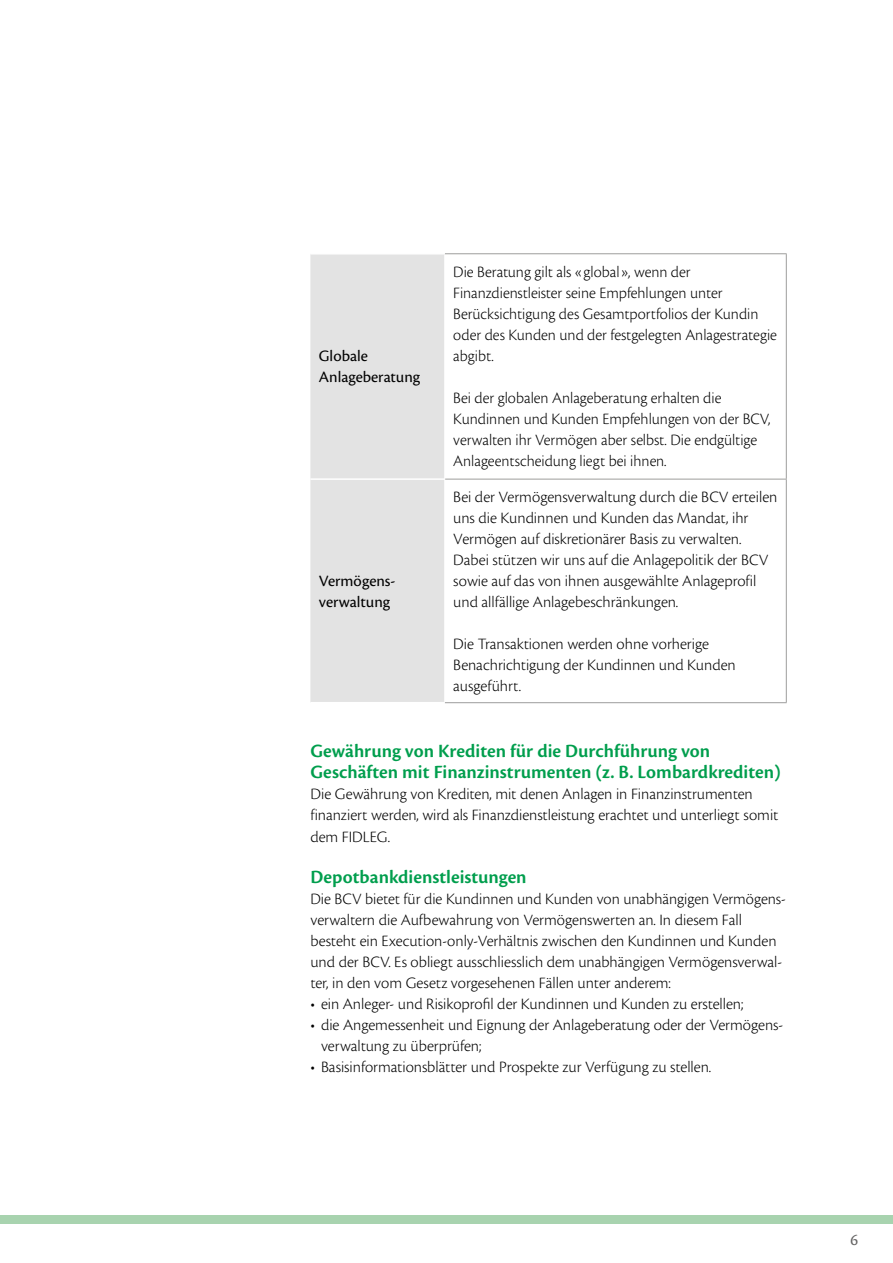
<style>
.page{position:relative;width:893px;height:1263px;background:#fff}
.page>*{position:absolute;margin:0;border:0;box-sizing:border-box;transform-origin:0 0}
.t1{font:600 19.5px/21px "Cronos Pro";color:#009e4d}
.t2{font:300 16.5px/21px "Cronos Pro";color:#000}
.t3{font:16.5px/21px "Cronos Pro";color:#000}
.t4{font:16.5px "Cronos Pro";color:#646363}
</style>
<div class="page">
<div style="left:0;top:1215px;width:893px;height:9px;background:#a8d3af"></div>
<div style="left:310px;top:254px;width:134px;height:448px;background:#e3e3e3"></div>
<svg style="left:445px;top:254px;width:341px;height:448px"></svg>
<hr style="left:445px;top:253px;width:342px;height:1px;background:#9d9d9c">
<hr style="left:786px;top:254px;width:1px;height:225px;background:#9d9d9c">
<hr style="left:786px;top:479px;width:1px;height:223px;background:#9d9d9c">
<hr style="left:445px;top:479px;width:342px;height:1px;background:#9d9d9c">
<hr style="left:445px;top:702px;width:342px;height:1px;background:#9d9d9c">
<hr style="left:310px;top:478px;width:134px;height:2px;background:#fff">
<p class="t3" style="left:319px;top:346px;width:103px">Globale<br>Anlageberatung</p>
<p class="t3" style="left:319px;top:570px;width:78px">Vermögens&shy;verwaltung</p>
<p class="t2" style="left:453px;top:261px;width:325px">Die Beratung gilt als «global», wenn der Finanzdienstleister seine Empfehlungen unter Berücksichtigung des Gesamtportfolios der Kundin oder des Kunden und der festgelegten Anlagestrategie abgibt.</p>
<p class="t2" style="left:453px;top:387px;width:319px">Bei der globalen Anlageberatung erhalten die Kundinnen und Kunden Empfehlungen von der BCV, verwalten ihr Vermögen aber selbst. Die endgültige Anlageentscheidung liegt bei ihnen.</p>
<p class="t2" style="left:453px;top:486px;width:326px">Bei der Vermögensverwaltung durch die BCV erteilen uns die Kundinnen und Kunden das Mandat, ihr Vermögen auf diskretionärer Basis zu verwalten.<br>Dabei stützen wir uns auf die Anlagepolitik der BCV sowie auf das von ihnen ausgewählte Anlageprofil und allfällige Anlagebeschränkungen.</p>
<p class="t2" style="left:453px;top:633px;width:284px">Die Transaktionen werden ohne vorherige<br>Benachrichtigung der Kundinnen und Kunden ausgeführt.</p>
<p class="t1" style="left:310px;top:741px;width:472px">Gewährung von Krediten für die Durchführung von<br>Geschäften mit Finanzinstrumenten (z. B. Lombardkrediten)</p>
<p class="t2" style="left:310px;top:783px;width:470px">Die Gewährung von Krediten, mit denen Anlagen in Finanzinstrumenten finanziert werden, wird als Finanzdienstleistung erachtet und unterliegt somit dem FIDLEG.</p>
<p class="t1" style="left:310px;top:867px;width:218px">Depotbankdienstleistungen</p>
<p class="t2" style="left:310px;top:889px;width:477px">Die BCV bietet für die Kundinnen und Kunden von unabhängigen Vermögens&shy;verwaltern die Aufbewahrung von Vermögenswerten an. In diesem Fall besteht ein Execution-only-Verhältnis zwischen den Kundinnen und Kunden und der BCV. Es obliegt ausschliesslich dem unabhängigen Vermögensverwal&shy;ter, in den vom Gesetz vorgesehenen Fällen unter anderem:</p>
<p class="t2" style="left:310px;top:994px;width:435px">• ein Anleger- und Risikoprofil der Kundinnen und Kunden zu erstellen;</p>
<p class="t2" style="left:321px;top:1015px;width:464px;text-indent:-11px">• die Angemessenheit und Eignung der Anlageberatung oder der Vermögens&shy;verwaltung zu überprüfen;</p>
<p class="t2" style="left:310px;top:1057px;width:402px">• Basisinformationsblätter und Prospekte zur Verfügung zu stellen.</p>
<p class="t4" style="left:850px;top:1231px;width:9px">6</p>
</div>
